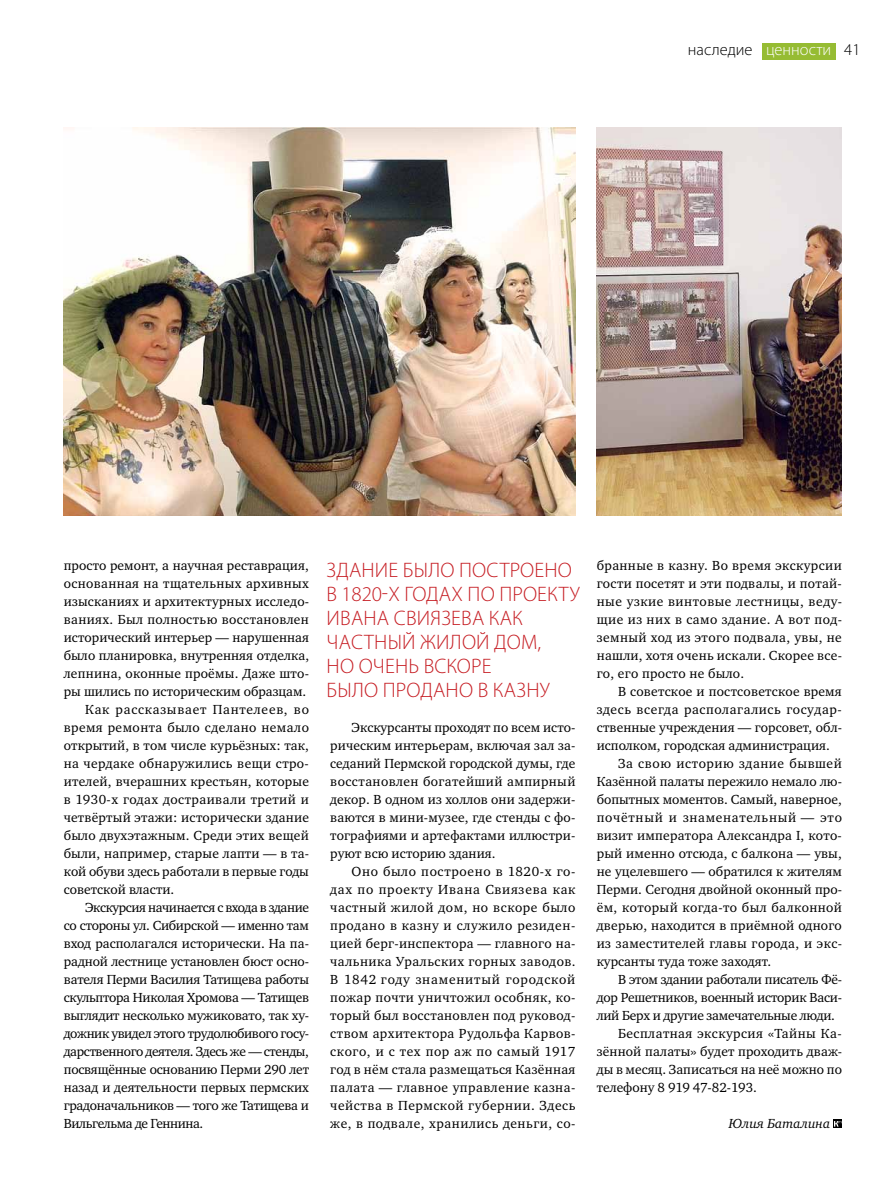
<style>
.page{position:relative;width:893px;height:1191px;background:#fff}
.page>*{position:absolute;margin:0;border:0;box-sizing:border-box;transform-origin:0 0}
.t1{font:300 21px/24px "Myriad Pro";letter-spacing:.09em;color:#c61d23}
.t2{font:300 21px/24px "Myriad Pro";letter-spacing:.01em;color:#c61d23}
.t3{font:300 16.5px "Myriad Pro";color:#000}
.t4{font:13.5px/18px "Charter ITC";letter-spacing:.005em;color:#000;text-align:justify}
.t5{font:13.5px "Charter ITC";letter-spacing:-.02em;color:#000}
.t6{font:13.5px "Charter ITC";letter-spacing:-.03em;color:#000}
.t7{font:13.5px "Charter ITC";letter-spacing:.03em;color:#000}
.t8{font:13.5px "Charter ITC";letter-spacing:-.015em;color:#000}
.t9{font:13.5px "Charter ITC";letter-spacing:.025em;color:#000}
.t10{font:13.5px "Charter ITC";letter-spacing:-.025em;color:#000}
.t11{font:13.5px "Charter ITC";letter-spacing:.04em;color:#000}
.t12{font:13.5px "Charter ITC";letter-spacing:.055em;color:#000}
.t13{font:13.5px "Charter ITC";letter-spacing:.035em;color:#000}
.t14{font:italic 13.5px "Charter ITC";color:#000}
.s1{color:#fff}
</style>
<div class="page">
<div style="left:762px;top:43px;width:73px;height:16px;background:#96bc33"></div>
<svg style="left:833px;top:1119px;width:9px;height:9px"></svg>
<svg style="left:834px;top:1121px;width:7px;height:5px"></svg>
<img style="left:64px;top:128px;width:511px;height:388px">
<img style="left:597px;top:128px;width:245px;height:388px">
<p class="t3" style="left:688px;top:40px;width:174px">наследие <span class="s1">ценности</span> 41</p>
<p class="t4" style="left:64px;top:556px;width:247px">просто ремонт, а научная реставрация,</p>
<p class="t9" style="left:64px;top:575px;width:247px">основанная на тщательных архивных</p>
<p class="t4" style="left:64px;top:592px;width:247px">изысканиях и архитектурных исследо-</p>
<p class="t9" style="left:64px;top:611px;width:247px">ваниях. Был полностью восстановлен</p>
<p class="t4" style="left:64px;top:628px;width:247px">исторический интерьер — нарушенная</p>
<p class="t4" style="left:64px;top:646px;width:247px">было планировка, внутренняя отделка,</p>
<p class="t4" style="left:64px;top:664px;width:247px">лепнина, оконные проёмы. Даже што-</p>
<p class="t4" style="left:64px;top:682px;width:244px">ры шились по историческим образцам.</p>
<p class="t12" style="left:85px;top:701px;width:225px">Как рассказывает Пантелеев, во</p>
<p class="t7" style="left:64px;top:719px;width:247px">время ремонта было сделано немало</p>
<p class="t4" style="left:64px;top:736px;width:247px">открытий, в том числе курьёзных: так,</p>
<p class="t9" style="left:64px;top:755px;width:247px">на чердаке обнаружились вещи стро-</p>
<p class="t4" style="left:64px;top:772px;width:247px">ителей, вчерашних крестьян, которые</p>
<p class="t7" style="left:64px;top:791px;width:247px">в 1930-х годах достраивали третий и</p>
<p class="t4" style="left:64px;top:808px;width:247px">четвёртый этажи: исторически здание</p>
<p class="t4" style="left:64px;top:826px;width:247px">было двухэтажным. Среди этих вещей</p>
<p class="t4" style="left:64px;top:844px;width:247px">были, например, старые лапти — в та-</p>
<p class="t4" style="left:64px;top:862px;width:247px">кой обуви здесь работали в первые годы</p>
<p class="t4" style="left:64px;top:880px;width:112px">советской власти.</p>
<p class="t6" style="left:85px;top:899px;width:225px">Экскурсия начинается с входа в здание</p>
<p class="t5" style="left:64px;top:917px;width:247px">со стороны ул. Сибирской — именно там</p>
<p class="t4" style="left:64px;top:934px;width:247px">вход располагался исторически. На па-</p>
<p class="t4" style="left:64px;top:952px;width:247px">радной лестнице установлен бюст осно-</p>
<p class="t8" style="left:64px;top:971px;width:247px">вателя Перми Василия Татищева работы</p>
<p class="t10" style="left:64px;top:989px;width:247px">скульптора Николая Хромова — Татищев</p>
<p class="t8" style="left:64px;top:1007px;width:247px">выглядит несколько мужиковато, так ху-</p>
<p class="t6" style="left:64px;top:1024px;width:247px">дожник увидел этого трудолюбивого госу-</p>
<p class="t6" style="left:64px;top:1042px;width:247px">дарственного деятеля. Здесь же — стенды,</p>
<p class="t8" style="left:64px;top:1060px;width:247px">посвящённые основанию Перми 290 лет</p>
<p class="t4" style="left:64px;top:1078px;width:247px">назад и деятельности первых пермских</p>
<p class="t10" style="left:64px;top:1096px;width:247px">градоначальников — того же Татищева и</p>
<p class="t6" style="left:64px;top:1114px;width:141px">Вильгельма де Геннина.</p>
<h1 class="t2" style="left:327px;top:558px;width:254px">ЗДАНИЕ было построено<br>в 1820-х годах по про екту<br>Ивана</h1>
<h1 class="t1" style="left:327px;top:606px;width:216px;text-indent:67px">Свиязева как частный жилой дом, но оч ень вскоре было продано</h1>
<h1 class="t1" style="left:478px;top:678px;width:61px">в казну</h1>
<p class="t4" style="left:330px;top:718px;width:247px;text-indent:21px">Экскурсанты проходят по всем исто&shy;рическим интерьерам, включая зал за&shy;седаний Пермской городской думы, где восстановлен богатейший ампирный декор. В одном из холлов они задержи&shy;ваются в мини-музее, где стенды с фо&shy;тографиями и артефактами иллюстри&shy;руют всю историю здания.</p>
<p class="t4" style="left:330px;top:862px;width:247px;text-indent:21px">Оно было построено в 1820-х го&shy;дах по проекту Ивана Свиязева как частный жилой дом, но вскоре было продано в казну и служило резиден&shy;цией берг-инспектора — главного на&shy;чальника Уральских горных заводов.<br>В 1842 году знаменитый городской пожар почти уничтожил особняк, ко&shy;торый был восстановлен под руковод&shy;ством архитектора Рудольфа Карвов&shy;ского, и с тех пор аж по самый 1917 год в нём стала размещаться Казённая палата — главное управление казна&shy;чейства в Пермской губернии. Здесь же, в подвале, хранились деньги, со-</p>
<p class="t4" style="left:597px;top:556px;width:247px">бранные в казну. Во время экскурсии гости посетят и эти подвалы, и потай&shy;ные узкие винтовые лестницы, веду&shy;щие из них в само здание. А вот под&shy;земный ход из этого подвала, увы, не нашли, хотя очень искали. Скорее все&shy;го, его просто не было.</p>
<p class="t4" style="left:618px;top:682px;width:225px">В советское и постсоветское время</p>
<p class="t11" style="left:597px;top:700px;width:247px">здесь всегда располагались государ-</p>
<p class="t4" style="left:597px;top:718px;width:245px">ственные учреждения — горсовет, обл-</p>
<p class="t4" style="left:597px;top:736px;width:235px">исполком, городская администрация.</p>
<p class="t11" style="left:618px;top:754px;width:225px">За свою историю здание бывшей</p>
<p class="t4" style="left:597px;top:772px;width:247px">Казённой палаты пережило немало лю-</p>
<p class="t4" style="left:597px;top:790px;width:247px">бопытных моментов. Самый, наверное,</p>
<p class="t12" style="left:597px;top:808px;width:247px">почётный и знаменательный — это</p>
<p class="t4" style="left:597px;top:826px;width:247px">визит императора Александра I, кото-</p>
<p class="t4" style="left:597px;top:844px;width:247px">рый именно отсюда, с балкона — увы,</p>
<p class="t4" style="left:597px;top:862px;width:247px">не уцелевшего — обратился к жителям</p>
<p class="t4" style="left:597px;top:880px;width:247px">Перми. Сегодня двойной оконный про-</p>
<p class="t7" style="left:597px;top:898px;width:247px">ём, который когда-то был балконной</p>
<p class="t4" style="left:597px;top:916px;width:247px">дверью, находится в приёмной одного</p>
<p class="t7" style="left:597px;top:934px;width:247px">из заместителей главы города, и экс-</p>
<p class="t4" style="left:597px;top:952px;width:176px">курсанты туда тоже заходят.</p>
<p class="t5" style="left:618px;top:970px;width:226px">В этом здании работали писатель Фё-</p>
<p class="t5" style="left:597px;top:988px;width:247px">дор Решетников, военный историк Васи-</p>
<p class="t5" style="left:597px;top:1006px;width:240px">лий Берх и другие замечательные люди.</p>
<p class="t13" style="left:618px;top:1024px;width:225px">Бесплатная экскурсия «Тайны Ка-</p>
<p class="t4" style="left:597px;top:1042px;width:247px">зённой палаты» будет проходить дваж-</p>
<p class="t4" style="left:597px;top:1060px;width:247px">ды в месяц. Записаться на неё можно по</p>
<p class="t4" style="left:597px;top:1078px;width:162px">телефону 8 919 47-82-193.</p>
<p class="t14" style="left:729px;top:1114px;width:103px">Юлия Баталина</p>
</div>
